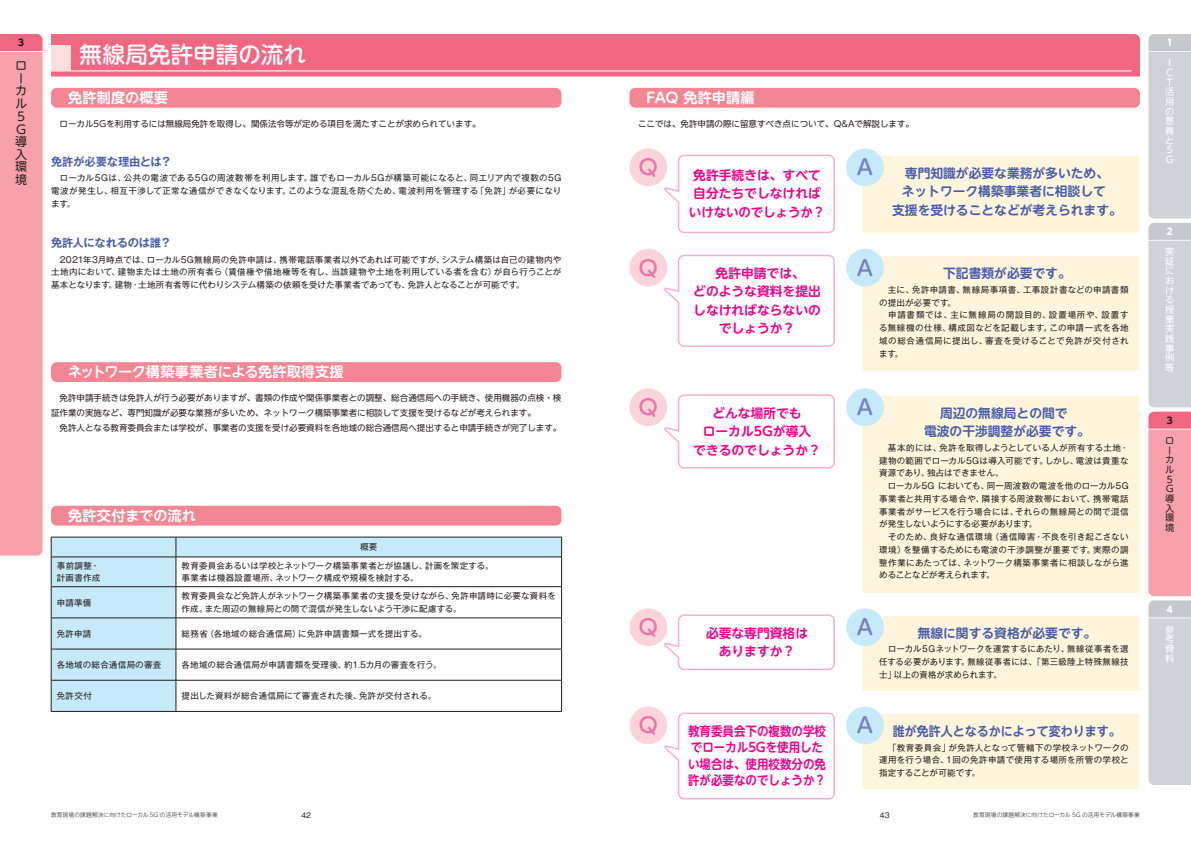
<style>
.page{position:relative;width:1191px;height:842px;background:#fff}
.page>*{position:absolute;margin:0;border:0;box-sizing:border-box;transform-origin:0 0}
.t1{font:500 22.7px "UD Shin M Go Pro";letter-spacing:-.005em;color:#fff}
.t2{font:500 21px "UD Shin M Go Pro";color:#f171ab}
.t3{font:500 21px "UD Shin M Go Pro";color:#7980be}
.t4{font:700 14.2px "UD Shin M Go Pro De";color:#fff}
.t5{font:700 14.2px "UD Shin M Go Pro De";letter-spacing:-.02em;color:#fff}
.t6{font:700 12.8px/18.4px "UD Shin M Go Pro De";color:#ed028c;text-align:center}
.t7{font:700 12.8px/18.4px "UD Shin M Go Pro De";color:#4a5da9;text-align:center}
.t8{font:700 12.8px/16.3px "UD Shin M Go Pro De";color:#ed028c;scale:.9 1}
.t9{font:700 12.8px "UD Shin M Go Pro De";color:#4a5da9;scale:.94 1}
.t10{font:12px/12.6px "UD Shin M Go Pro";color:#231f20}
.t11{font:700 11.3px "Gothic MB101 Pro De";letter-spacing:-.025em;color:#4a5da9}
.t12{font:9.2px/9.7px "UD Shin M Go Pro";color:#fff;text-align:justify}
.t13{font:9.2px/9.7px "UD Shin M Go Pro";color:#231f20}
.t14{font:700 9.2px "UD Shin M Go Pro";color:#fff}
.t15{font:700 9.2px "UD Shin M Go Pro";color:#231f20}
.t16{font:8.5px/12.8px "Gothic MB101 Pro";letter-spacing:.025em;color:#231f20;text-align:justify}
.t17{font:8.5px/14.9px "UD Shin M Go Pro";color:#231f20}
.t18{font:8.5px/12.8px "Gothic MB101 Pro";letter-spacing:.06em;color:#231f20}
.t19{font:7.1px "Gothic MB101 Pr 5";color:#231f20}
.t20{font:300 5.7px "UD Shin M Go Pro";letter-spacing:.015em;color:#231f20}
</style>
<div class="page">
<svg style="left:663px;top:154px;width:172px;height:80px"></svg>
<svg style="left:663px;top:254px;width:172px;height:93px"></svg>
<svg style="left:663px;top:394px;width:172px;height:75px"></svg>
<svg style="left:663px;top:614px;width:172px;height:57px"></svg>
<svg style="left:663px;top:712px;width:172px;height:88px"></svg>
<div style="left:51px;top:34px;width:1089px;height:43px;background:#f16681"></div>
<hr style="left:51px;top:70px;width:1080px;height:2px;background:#fcdedf">
<div style="left:51px;top:45px;width:20px;height:25px;background:#fcdedf"></div>
<div style="left:51px;top:88px;width:510px;height:20px;background:#f38695;border-radius:6px"></div>
<div style="left:629px;top:88px;width:511px;height:20px;background:#f38695;border-radius:6px"></div>
<div style="left:51px;top:362px;width:510px;height:20px;background:#f38695;border-radius:6px"></div>
<div style="left:51px;top:506px;width:510px;height:20px;background:#f38695;border-radius:6px"></div>
<div style="left:176px;top:537px;width:385px;height:20px;background:#c6eafa"></div>
<hr style="left:176px;top:586px;width:386px;height:1px;background:#231f20">
<hr style="left:561px;top:587px;width:1px;height:31px;background:#231f20">
<hr style="left:176px;top:618px;width:386px;height:1px;background:#231f20">
<hr style="left:561px;top:618px;width:1px;height:31px;background:#231f20">
<hr style="left:176px;top:649px;width:386px;height:1px;background:#231f20">
<hr style="left:561px;top:649px;width:1px;height:31px;background:#231f20">
<hr style="left:176px;top:680px;width:386px;height:1px;background:#231f20">
<hr style="left:561px;top:680px;width:1px;height:31px;background:#231f20">
<hr style="left:51px;top:711px;width:125px;height:1px;background:#231f20">
<hr style="left:176px;top:711px;width:386px;height:1px;background:#231f20">
<hr style="left:176px;top:537px;width:386px;height:1px;background:#231f20">
<svg style="left:51px;top:537px;width:126px;height:174px;background:#bee0f0"></svg>
<svg style="left:561px;top:537px;width:1px;height:49px"></svg>
<hr style="left:176px;top:557px;width:386px;height:1px;background:#231f20">
<div style="left:862px;top:155px;width:278px;height:78px;background:#fef5dc;border:1px solid #fff"></div>
<div style="left:862px;top:255px;width:278px;height:116px;background:#fef5dc;border:1px solid #fff"></div>
<div style="left:862px;top:395px;width:278px;height:199px;background:#fef5dc;border:1px solid #fff"></div>
<div style="left:862px;top:615px;width:278px;height:77px;background:#fef5dc;border:1px solid #fff"></div>
<div style="left:862px;top:713px;width:278px;height:76px;background:#fef5dc;border:1px solid #fff"></div>
<div style="left:629px;top:148px;width:38px;height:38px;background:#fad4db;border-radius:50%"></div>
<div style="left:629px;top:249px;width:38px;height:37px;background:#fad4db;border-radius:50%"></div>
<div style="left:629px;top:388px;width:38px;height:38px;background:#fad4db;border-radius:50%"></div>
<div style="left:629px;top:608px;width:38px;height:38px;background:#fad4db;border-radius:50%"></div>
<div style="left:629px;top:707px;width:38px;height:37px;background:#fad4db;border-radius:50%"></div>
<div style="left:846px;top:148px;width:38px;height:38px;background:#c6eafa;border-radius:50%"></div>
<div style="left:846px;top:249px;width:38px;height:37px;background:#c6eafa;border-radius:50%"></div>
<div style="left:846px;top:388px;width:38px;height:38px;background:#c6eafa;border-radius:50%"></div>
<div style="left:846px;top:608px;width:38px;height:38px;background:#c6eafa;border-radius:50%"></div>
<div style="left:846px;top:707px;width:38px;height:37px;background:#c6eafa;border-radius:50%"></div>
<div style="left:0;top:34px;width:43px;height:522px;background:#f6a1ab"></div>
<svg style="left:1148px;top:34px;width:43px;height:751px;background:#dac5c9"></svg>
<p class="t15" style="left:17px;top:35px;width:9px">３</p>
<h3 class="t10" style="left:15px;top:59px;width:13px">ローカル<br>５<br>Ｇ導入環境</h3>
<h1 class="t1" style="left:79px;top:36px;width:228px">無線局免許申請の流れ</h1>
<h3 class="t4" style="left:68px;top:86px;width:101px">免許制度の概要</h3>
<h3 class="t4" style="left:646px;top:86px;width:110px">FAQ 免許申請編</h3>
<p class="t17" style="left:51px;top:115px;width:431px">　ローカル5Gを利用するには無線局免許を取得し、関係法令等が定める項目を満たすことが求められています。</p>
<p class="t17" style="left:629px;top:115px;width:286px">　ここでは、免許申請の際に留意すべき点について、Q&amp;Aで解説します。</p>
<h3 class="t11" style="left:51px;top:152px;width:122px">免許が必要な理由とは？</h3>
<p class="t16" style="left:51px;top:170px;width:512px">　ローカル5Gは、公共の電波である5Gの周波数帯を利用します。誰でもローカル5Gが構築可能になると、同エリア内で複数の5G電波が発生し、相互干渉して正常な通信ができなくなります。このような混乱を防ぐため、電波利用を管理する「免許」が必要になります。</p>
<h3 class="t11" style="left:51px;top:234px;width:122px">免許人になれるのは誰？</h3>
<p class="t16" style="left:51px;top:252px;width:512px">　2021年3月時点では、ローカル5G無線局の免許申請は、携帯電話事業者以外であれば可能ですが、システム構築は自己の建物内や土地内において、建物または土地の所有者ら（賃借権や借地権等を有し、当該建物や土地を利用している者を含む）が自ら行うことが基本となります。建物・土地所有者等に代わりシステム構築の依頼を受けた事業者であっても、免許人となることが可能です。</p>
<h3 class="t5" style="left:68px;top:360px;width:277px">ネットワーク構築事業者による免許取得支援</h3>
<p class="t17" style="left:51px;top:390px;width:512px">　免許申請手続きは免許人が行う必要がありますが、書類の作成や関係事業者との調整、総合通信局への手続き、使用機器の点検・検証作業の実施など、専門知識が必要な業務が多いため、ネットワーク構築事業者に相談して支援を受けるなどが考えられます。<br>　免許人となる教育委員会または学校が、事業者の支援を受け必要資料を各地域の総合通信局へ提出すると申請手続きが完了します。</p>
<h3 class="t4" style="left:68px;top:504px;width:129px">免許交付までの流れ</h3>
<p class="t16" style="left:360px;top:539px;width:19px">概要</p>
<p class="t16" style="left:57px;top:558px;width:45px">事前調整・計画書作成</p>
<p class="t16" style="left:182px;top:558px;width:313px">教育委員会あるいは学校とネットワーク構築事業者とが協議し、計画を策定する。事業者は機器設置場所、ネットワーク構成や規模を検討する。</p>
<p class="t16" style="left:57px;top:595px;width:36px">申請準備</p>
<p class="t16" style="left:182px;top:588px;width:376px">教育委員会など免許人がネットワーク構築事業者の支援を受けながら、免許申請時に必要な資料を作成。また周辺の無線局との間で混信が発生しないよう干渉に配慮する。</p>
<p class="t16" style="left:57px;top:626px;width:36px">免許申請</p>
<p class="t16" style="left:182px;top:626px;width:247px">総務省（各地域の総合通信局）に免許申請書類一式を提出する。</p>
<p class="t16" style="left:57px;top:657px;width:106px">各地域の総合通信局の審査</p>
<p class="t16" style="left:182px;top:657px;width:262px">各地域の総合通信局が申請書類を受理後、約1.5カ月の審査を行う。</p>
<p class="t16" style="left:57px;top:688px;width:37px">免許交付</p>
<p class="t16" style="left:182px;top:688px;width:256px">提出した資料が総合通信局にて審査された後、免許が交付される。</p>
<h2 class="t2" style="left:638px;top:150px;width:21px">Q</h2>
<h3 class="t6" style="left:689px;top:165px;width:138px">免許手続きは、すべて自分たちでしなければいけないのでしょうか？</h3>
<h2 class="t3" style="left:857px;top:150px;width:18px">A</h2>
<h3 class="t7" style="left:892px;top:163px;width:231px">専門知識が必要な業務が多いため、<br>ネットワーク構築事業者に相談して<br>支援を受けることなどが考えられます。</h3>
<h2 class="t2" style="left:638px;top:251px;width:21px">Q</h2>
<h3 class="t6" style="left:693px;top:263px;width:129px">免許申請では、<br>どのような資料を提出しなければならないのでしょうか？</h3>
<h2 class="t3" style="left:857px;top:251px;width:18px">A</h2>
<h3 class="t7" style="left:943px;top:263px;width:129px">下記書類が必要です。</h3>
<p class="t18" style="left:879px;top:282px;width:251px">　主に、免許申請書、無線局事項書、工事設計書などの申請書類の提出が必要です。<br>　申請書類では、主に無線局の開設目的、設置場所や、設置する無線機の仕様、構成図などを記載します。この申請一式を各地域の総合通信局に提出し、審査を受けることで免許が交付されます。</p>
<h2 class="t2" style="left:638px;top:390px;width:21px">Q</h2>
<h3 class="t6" style="left:693px;top:403px;width:129px">どんな場所でも<br>ローカル5Gが導入<br>できるのでしょうか？</h3>
<h2 class="t3" style="left:857px;top:390px;width:18px">A</h2>
<h3 class="t7" style="left:924px;top:403px;width:167px">周辺の無線局との間で<br>電波の干渉調整が必要です。</h3>
<p class="t16" style="left:879px;top:440px;width:251px;text-align:left">　基本的には、免許を取得しようとしている人が所有する土地・建物の範囲でローカル5Gは導入可能です。しかし、電波は貴重な資源であり、独占はできません。<br>　ローカル5G においても、同一周波数の電波を他のローカル5G事業者と共用する場合や、隣接する周波数帯において、携帯電話事業者がサービスを行う場合には、それらの無線局との間で混信が発生しないようにする必要があります。<br>　そのため、良好な通信環境（通信障害・不良を引き起こさない環境）を整備するためにも電波の干渉調整が重要です。実際の調整作業にあたっては、ネットワーク構築事業者に相談しながら進めることなどが考えられます。</p>
<h2 class="t2" style="left:638px;top:610px;width:21px">Q</h2>
<h3 class="t6" style="left:706px;top:623px;width:104px">必要な専門資格はありますか？</h3>
<h2 class="t3" style="left:857px;top:610px;width:18px">A</h2>
<h3 class="t7" style="left:917px;top:623px;width:180px">無線に関する資格が必要です。</h3>
<p class="t16" style="left:879px;top:642px;width:251px;text-indent:9px">ローカル5Gネットワークを運営するにあたり、無線従事者を選任する必要があります。無線従事者には、「第三級陸上特殊無線技士」以上の資格が求められます。</p>
<h2 class="t2" style="left:638px;top:708px;width:21px">Q</h2>
<h3 class="t8" style="left:688px;top:722px;width:155px">教育委員会下の複数の学校でローカル5Gを使用したい場合は、使用校数分の免許が必要なのでしょうか？</h3>
<h2 class="t3" style="left:857px;top:708px;width:18px">A</h2>
<h3 class="t9" style="left:893px;top:721px;width:244px">誰が免許人となるかによって変わります。</h3>
<p class="t16" style="left:879px;top:740px;width:251px">　「教育委員会」が免許人となって管轄下の学校ネットワークの運用を行う場合、１回の免許申請で使用する場所を所管の学校と指定することが可能です。</p>
<p class="t19" style="left:301px;top:809px;width:11px">42</p>
<p class="t19" style="left:880px;top:809px;width:11px">43</p>
<p class="t20" style="left:51px;top:810px;width:168px">教育現場の課題解決に向けたローカル 5G の活用モデル構築事業</p>
<p class="t20" style="left:973px;top:810px;width:168px">教育現場の課題解決に向けたローカル 5G の活用モデル構築事業</p>
<p class="t14" style="left:1165px;top:35px;width:7px">１</p>
<p class="t12" style="left:1165px;top:58px;width:10px;text-align:left">Ｉ<br>Ｃ<br>Ｔ活用の意義と<br>５<br>Ｇ</p>
<p class="t14" style="left:1165px;top:224px;width:9px">２</p>
<p class="t12" style="left:1165px;top:246px;width:10px">実証における授業実践事例等</p>
<p class="t15" style="left:1165px;top:413px;width:9px">３</p>
<p class="t13" style="left:1165px;top:435px;width:10px">ローカル<br>５<br>Ｇ導入環境</p>
<p class="t14" style="left:1165px;top:602px;width:9px">４</p>
<p class="t12" style="left:1165px;top:624px;width:10px">参考資料</p>
</div>
